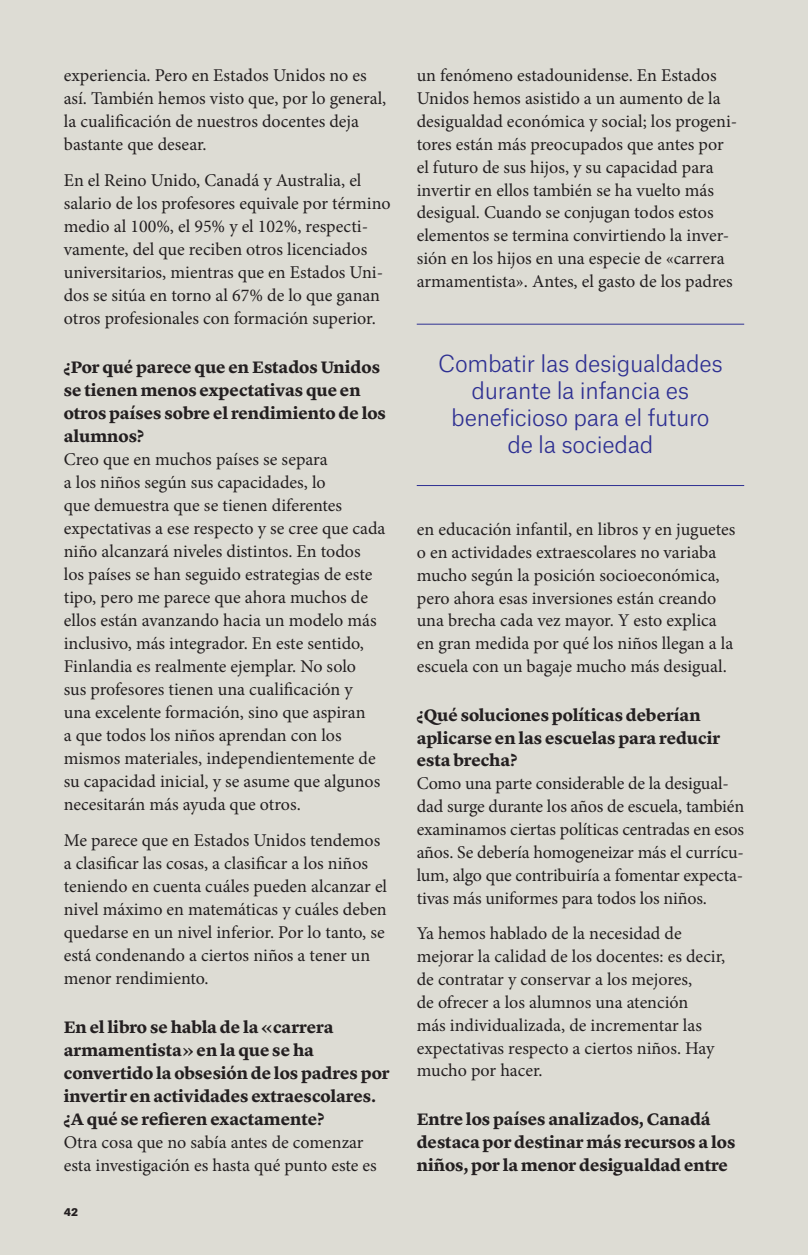
<style>
.page{position:relative;width:808px;height:1255px;background:#fff}
.page>*{position:absolute;margin:0;border:0;box-sizing:border-box;transform-origin:0 0}
.DESTACAT_atlas{font:300 22.5px/27px "Atlas Grotesk";letter-spacing:-.015em;color:#2e3092;text-align:center}
.Text{font:18px/23px "Minion Pro";color:#231f20}
.Pregunta{font:700 17.25px/23px "Lyon Text";color:#231f20}
.t1{font:900 10.5px "Atlas Grotesk";color:#231f20}
</style>
<div class="page">
<div style="left:0;top:0;width:808px;height:1254px;background:#dddcd4"></div>
<hr style="left:417px;top:324px;width:327px;height:1px;background:#2e3092">
<hr style="left:417px;top:485px;width:327px;height:1px;background:#2e3092">
<p class="Text" style="left:64px;top:64px;width:324px">experiencia. Pero en Estados Unidos no es así. También hemos visto que, por lo general, la cualificación de nuestros docentes deja bastante que desear.</p>
<p class="Text" style="left:64px;top:169px;width:328px">En el Reino Unido, Canadá y Australia, el salario de los profesores equivale por término medio al 100%, el 95% y el 102%, respecti&shy;vamente, del que reciben otros licenciados universitarios, mientras que en Estados Uni&shy;dos se sitúa en torno al 67% de lo que ganan otros profesionales con formación superior.</p>
<p class="Pregunta" style="left:64px;top:354px;width:324px">¿Por qué parece que en Estados Unidos se tienen menos expectativas que en otros países sobre el rendimiento de los alumnos?</p>
<p class="Text" style="left:64px;top:447px;width:323px">Creo que en muchos países se separa<br>a los niños según sus capacidades, lo<br>que demuestra que se tienen diferentes expectativas a ese respecto y se cree que cada niño alcanzará niveles distintos. En todos los países se han seguido estrategias de este tipo, pero me parece que ahora muchos de ellos están avanzando hacia un modelo más inclusivo, más integrador. En este sentido, Finlandia es realmente ejemplar. No solo<br>sus profesores tienen una cualificación y<br>una excelente formación, sino que aspiran<br>a que todos los niños aprendan con los mismos materiales, independientemente de su capacidad inicial, y se asume que algunos necesitarán más ayuda que otros.</p>
<p class="Text" style="left:64px;top:828px;width:325px">Me parece que en Estados Unidos tendemos a clasificar las cosas, a clasificar a los niños teniendo en cuenta cuáles pueden alcanzar el nivel máximo en matemáticas y cuáles deben quedarse en un nivel inferior. Por lo tanto, se está condenando a ciertos niños a tener un menor rendimiento.</p>
<p class="Pregunta" style="left:64px;top:1013px;width:327px">En el libro se habla de la «carrera armamentista» en la que se ha convertido la obsesión de los padres por invertir en actividades extraescolares. ¿A qué se refieren exactamente?</p>
<p class="Text" style="left:64px;top:1130px;width:315px">Otra cosa que no sabía antes de comenzar esta investigación es hasta qué punto este es</p>
<p class="t1" style="left:64px;top:1203px;width:16px">42</p>
<p class="Text" style="left:417px;top:64px;width:322px">un fenómeno estadounidense. En Estados Unidos hemos asistido a un aumento de la desigualdad económica y social; los progeni&shy;tores están más preocupados que antes por el futuro de sus hijos, y su capacidad para invertir en ellos también se ha vuelto más desigual. Cuando se conjugan todos estos elementos se termina convirtiendo la inver&shy;sión en los hijos en una especie de «carrera armamentista». Antes, el gasto de los padres</p>
<p class="DESTACAT_atlas" style="left:438px;top:347px;width:286px">Combatir las desigualdades durante la infancia es beneficioso para el futuro de la sociedad</p>
<p class="Text" style="left:417px;top:518px;width:320px">en educación infantil, en libros y en juguetes o en actividades extraescolares no variaba mucho según la posición socioeconómica, pero ahora esas inversiones están creando una brecha cada vez mayor. Y esto explica en gran medida por qué los niños llegan a la escuela con un bagaje mucho más desigual.</p>
<p class="Pregunta" style="left:417px;top:702px;width:305px">¿Qué soluciones políticas deberían aplicarse en las escuelas para reducir esta brecha?</p>
<p class="Text" style="left:417px;top:772px;width:329px">Como una parte considerable de la desigual&shy;dad surge durante los años de escuela, también examinamos ciertas políticas centradas en esos años. Se debería homogeneizar más el currícu&shy;lum, algo que contribuiría a fomentar expecta&shy;tivas más uniformes para todos los niños.</p>
<p class="Text" style="left:417px;top:922px;width:310px">Ya hemos hablado de la necesidad de mejorar la calidad de los docentes: es decir, de contratar y conservar a los mejores,<br>de ofrecer a los alumnos una atención<br>más individualizada, de incrementar las expectativas respecto a ciertos niños. Hay mucho por hacer.</p>
<p class="Pregunta" style="left:417px;top:1106px;width:320px">Entre los países analizados, Canadá destaca por destinar más recursos a los niños, por la menor desigualdad entre</p>
</div>
